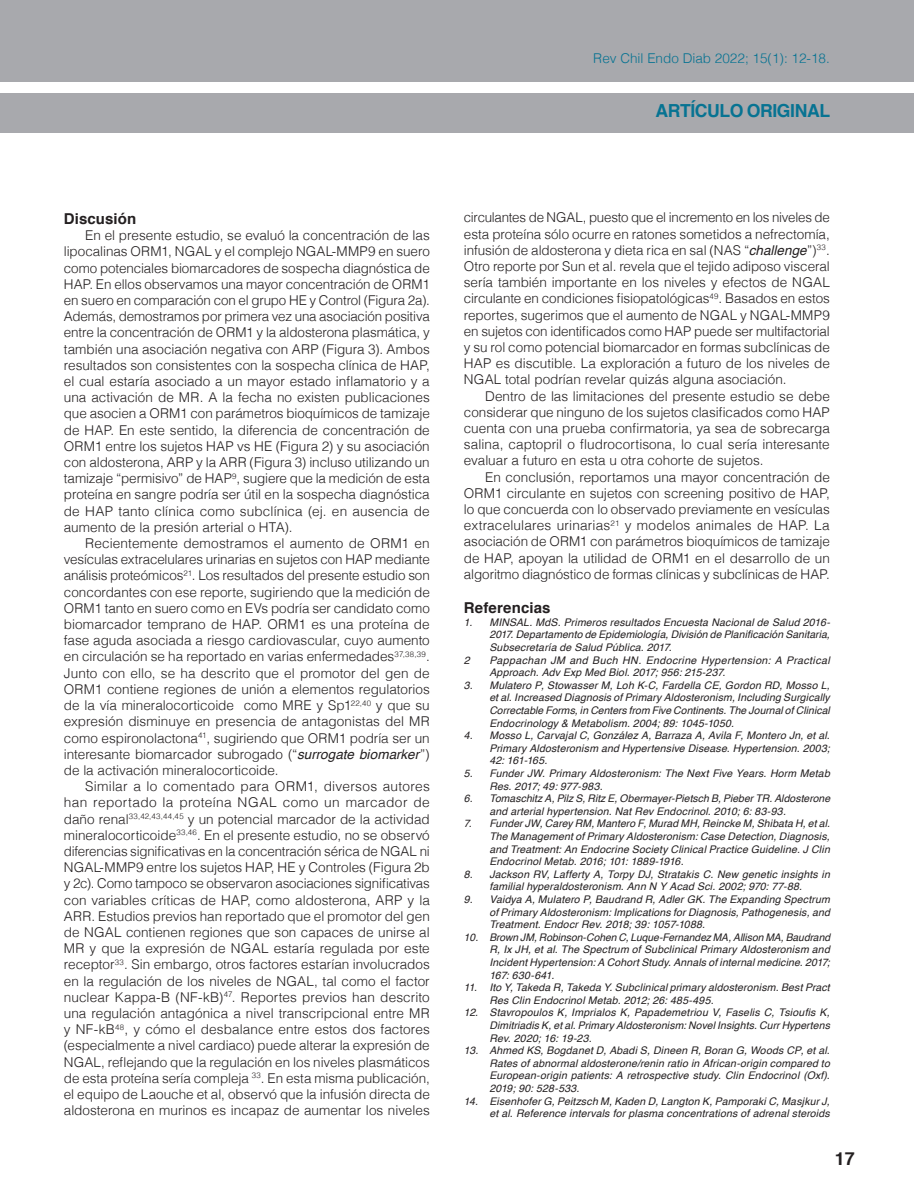
<style>
.page{position:relative;width:915px;height:1191px;background:#fff}
.page>*{position:absolute;margin:0;border:0;box-sizing:border-box;transform-origin:0 0}
.t1{font:700 18px "Helvetica";letter-spacing:-.02em;color:#077392}
.t2{font:700 18px "Helvetica";color:#231f20}
.Sub_titulos_1{font:700 15px "Helvetica";letter-spacing:.005em;color:#231f20}
.Texto{font:300 13.5px/16.2px "Helvetica";color:#231f20;text-align:justify}
.t3{font:300 13.5px "Helvetica";color:#077392}
.Bibliografia{font:italic 10.5px/12.6px "Helvetica";letter-spacing:.015em;color:#231f20;text-align:justify}
.s1{font-weight:400;font-style:italic}
</style>
<div class="page">
<div style="left:0;top:0;width:913px;height:81px;background:#a8a9ad"></div>
<div style="left:0;top:93px;width:913px;height:40px;background:#a8a9ad"></div>
<p class="t3" style="left:593px;top:46px;width:238px">Rev Chil Endo Diab 2022; 15(1): 12-18.</p>
<h1 class="t1" style="left:655px;top:96px;width:176px">ARTÍCULO ORIGINAL</h1>
<p class="Sub_titulos_1" style="left:64px;top:206px;width:74px">Discusión</p>
<p class="Texto" style="left:64px;top:226px;width:367px;text-indent:21px">En el presente estudio, se evaluó la concentración de las lipocalinas ORM1, NGAL y el complejo NGAL-MMP9 en suero como potenciales biomarcadores de sospecha diagnóstica de HAP. En ellos observamos una mayor concentración de ORM1 en suero en comparación con el grupo HE y Control (Figura 2a).<br>Además, demostramos por primera vez una asociación positiva entre la concentración de ORM1 y la aldosterona plasmática, y también una asociación negativa con ARP (Figura 3). Ambos resultados son consistentes con la sospecha clínica de HAP, el cual estaría asociado a un mayor estado inflamatorio y a una activación de MR. A la fecha no existen publicaciones que asocien a ORM1 con parámetros bioquímicos de tamizaje de HAP. En este sentido, la diferencia de concentración de ORM1 entre los sujetos HAP vs HE (Figura 2) y su asociación con aldosterona, ARP y la ARR (Figura 3) incluso utilizando un tamizaje “permisivo” de HAP<sup>9</sup>, sugiere que la medición de esta proteína en sangre podría ser útil en la sospecha diagnóstica de HAP tanto clínica como subclínica (ej. en ausencia de aumento de la presión arterial o HTA).</p>
<p class="Texto" style="left:64px;top:534px;width:367px;text-indent:21px">Recientemente demostramos el aumento de ORM1 en vesículas extracelulares urinarias en sujetos con HAP mediante análisis proteómicos<sup>21</sup>. Los resultados del presente estudio son concordantes con ese reporte, sugiriendo que la medición de ORM1 tanto en suero como en EVs podría ser candidato como biomarcador temprano de HAP. ORM1 es una proteína de fase aguda asociada a riesgo cardiovascular, cuyo aumento en circulación se ha reportado en varias enfermedades<sup>37,38,39</sup>.<br>Junto con ello, se ha descrito que el promotor del gen de ORM1 contiene regiones de unión a elementos regulatorios de la vía mineralocorticoide como MRE y Sp1<sup>22,40</sup> y que su expresión disminuye en presencia de antagonistas del MR como espironolactona<sup>41</sup>, sugiriendo que ORM1 podría ser un interesante biomarcador subrogado (“<span class="s1">surrogate biomarker</span>”) de la activación mineralocorticoide.</p>
<p class="Texto" style="left:64px;top:777px;width:367px;text-indent:21px">Similar a lo comentado para ORM1, diversos autores han reportado la proteína NGAL como un marcador de daño renal<sup>33,42,43,44,45</sup> y un potencial marcador de la actividad mineralocorticoide<sup>33,46</sup>. En el presente estudio, no se observó diferencias significativas en la concentración sérica de NGAL ni NGAL-MMP9 entre los sujetos HAP, HE y Controles (Figura 2b y 2c). Como tampoco se observaron asociaciones significativas con variables críticas de HAP, como aldosterona, ARP y la ARR. Estudios previos han reportado que el promotor del gen de NGAL contienen regiones que son capaces de unirse al MR y que la expresión de NGAL estaría regulada por este receptor<sup>33</sup>. Sin embargo, otros factores estarían involucrados en la regulación de los niveles de NGAL, tal como el factor nuclear Kappa-B (NF-kB)<sup>47</sup>. Reportes previos han descrito una regulación antagónica a nivel transcripcional entre MR y NF-kB<sup>48</sup>, y cómo el desbalance entre estos dos factores (especialmente a nivel cardiaco) puede alterar la expresión de NGAL, reflejando que la regulación en los niveles plasmáticos de esta proteína sería compleja <sup>33</sup>. En esta misma publicación, el equipo de Laouche et al, observó que la infusión directa de aldosterona en murinos es incapaz de aumentar los niveles</p>
<p class="Texto" style="left:463px;top:208px;width:367px">circulantes de NGAL, puesto que el incremento en los niveles de esta proteína sólo ocurre en ratones sometidos a nefrectomía, infusión de aldosterona y dieta rica en sal (NAS “<span class="s1">challenge</span>”)<sup>33</sup>.<br>Otro reporte por Sun et al. revela que el tejido adiposo visceral sería también importante en los niveles y efectos de NGAL circulante en condiciones fisiopatológicas<sup>49</sup>. Basados en estos reportes, sugerimos que el aumento de NGAL y NGAL-MMP9 en sujetos con identificados como HAP puede ser multifactorial y su rol como potencial biomarcador en formas subclínicas de HAP es discutible. La exploración a futuro de los niveles de NGAL total podrían revelar quizás alguna asociación.</p>
<p class="Texto" style="left:463px;top:387px;width:367px;text-indent:21px">Dentro de las limitaciones del presente estudio se debe considerar que ninguno de los sujetos clasificados como HAP cuenta con una prueba confirmatoria, ya sea de sobrecarga salina, captopril o fludrocortisona, lo cual sería interesante evaluar a futuro en esta u otra cohorte de sujetos.</p>
<p class="Texto" style="left:463px;top:468px;width:367px;text-indent:21px">En conclusión, reportamos una mayor concentración de ORM1 circulante en sujetos con screening positivo de HAP, lo que concuerda con lo observado previamente en vesículas extracelulares urinarias<sup>21</sup> y modelos animales de HAP. La asociación de ORM1 con parámetros bioquímicos de tamizaje de HAP, apoyan la utilidad de ORM1 en el desarrollo de un algoritmo diagnóstico de formas clínicas y subclínicas de HAP.</p>
<p class="Sub_titulos_1" style="left:463px;top:596px;width:88px">Referencias</p>
<p class="Bibliografia" style="left:489px;top:616px;width:342px;text-indent:-26px">1. MINSAL. MdS. Primeros resultados Encuesta Nacional de Salud 2016- 2017. Departamento de Epidemiología, División de Planificación Sanitaria, Subsecretaría de Salud Pública. 2017.</p>
<p class="Bibliografia" style="left:463px;top:654px;width:7px">2</p>
<p class="Bibliografia" style="left:489px;top:654px;width:341px">Pappachan JM and Buch HN. Endocrine Hypertension: A Practical<br>Approach. Adv Exp Med Biol. 2017; 956: 215-237.</p>
<p class="Bibliografia" style="left:489px;top:679px;width:342px;text-indent:-26px">3. Mulatero P, Stowasser M, Loh K-C, Fardella CE, Gordon RD, Mosso L, et al. Increased Diagnosis of Primary Aldosteronism, Including Surgically Correctable Forms, in Centers from Five Continents. The Journal of Clinical Endocrinology &amp; Metabolism. 2004; 89: 1045-1050.</p>
<p class="Bibliografia" style="left:489px;top:729px;width:342px;text-indent:-26px">4. Mosso L, Carvajal C, Gonzá lez A, Barraza A, Avila F, Montero Jn, et al.<br>Primary Aldosteronism and Hypertensive Disease. Hypertension. 2003; 42: 161-165.</p>
<p class="Bibliografia" style="left:489px;top:767px;width:342px;text-indent:-26px">5. Funder JW. Primary Aldosteronism: The Next Five Years. Horm Metab<br>Res. 2017; 49: 977-983.</p>
<p class="Bibliografia" style="left:489px;top:792px;width:342px;text-indent:-26px">6. Tomaschitz A, Pilz S, Ritz E, Obermayer-Pietsch B, Pieber TR. Aldosterone and arterial hypertension. Nat Rev Endocrinol. 2010; 6: 83-93.</p>
<p class="Bibliografia" style="left:489px;top:817px;width:342px;text-indent:-26px">7. Funder JW, Carey RM, Mantero F, Murad MH, Reincke M, Shibata H, et al.<br>The Management of Primary Aldosteronism: Case Detection, Diagnosis, and Treatment: An Endocrine Society Clinical Practice Guideline. J Clin Endocrinol Metab. 2016; 101: 1889-1916.</p>
<p class="Bibliografia" style="left:463px;top:868px;width:367px;text-align:center">8. Jackson RV, Lafferty A, Torpy DJ, Stratakis C. New genetic insights in familial hyperaldosteronism. Ann N Y Acad Sci. 2002; 970: 77-88.</p>
<p class="Bibliografia" style="left:489px;top:893px;width:342px;text-indent:-26px">9. Vaidya A, Mulatero P, Baudrand R, Adler GK. The Expanding Spectrum of Primary Aldosteronism: Implications for Diagnosis, Pathogenesis, and Treatment. Endocr Rev. 2018; 39: 1057-1088.</p>
<p class="Bibliografia" style="left:489px;top:931px;width:342px;text-indent:-26px">10. Brown JM, Robinson-Cohen C, Luque-Fernandez MA, Allison MA, Baudrand R, Ix JH, et al. The Spectrum of Subclinical Primary Aldosteronism and Incident Hypertension: A Cohort Study. Annals of internal medicine. 2017; 167: 630-641.</p>
<p class="Bibliografia" style="left:489px;top:981px;width:342px;text-indent:-26px">11. Ito Y, Takeda R, Takeda Y. Subclinical primary aldosteronism. Best Pract<br>Res Clin Endocrinol Metab. 2012; 26: 485-495.</p>
<p class="Bibliografia" style="left:489px;top:1006px;width:342px;text-indent:-26px">12. Stavropoulos K, Imprialos K, Papademetriou V, Faselis C, Tsioufis K, Dimitriadis K, et al. Primary Aldosteronism: Novel Insights. Curr Hypertens Rev. 2020; 16: 19-23.</p>
<p class="Bibliografia" style="left:489px;top:1044px;width:342px;text-indent:-26px">13. Ahmed KS, Bogdanet D, Abadi S, Dineen R, Boran G, Woods CP, et al.<br>Rates of abnormal aldosterone/renin ratio in African-origin compared to European-origin patients: A retrospective study. Clin Endocrinol (Oxf).<br>2019; 90: 528-533.</p>
<p class="Bibliografia" style="left:463px;top:1095px;width:367px;text-align:right">14. Eisenhofer G, Peitzsch M, Kaden D, Langton K, Pamporaki C, Masjkur J, et al. Reference intervals for plasma concentrations of adrenal steroids</p>
<h1 class="t2" style="left:834px;top:1144px;width:22px">17</h1>
</div>
